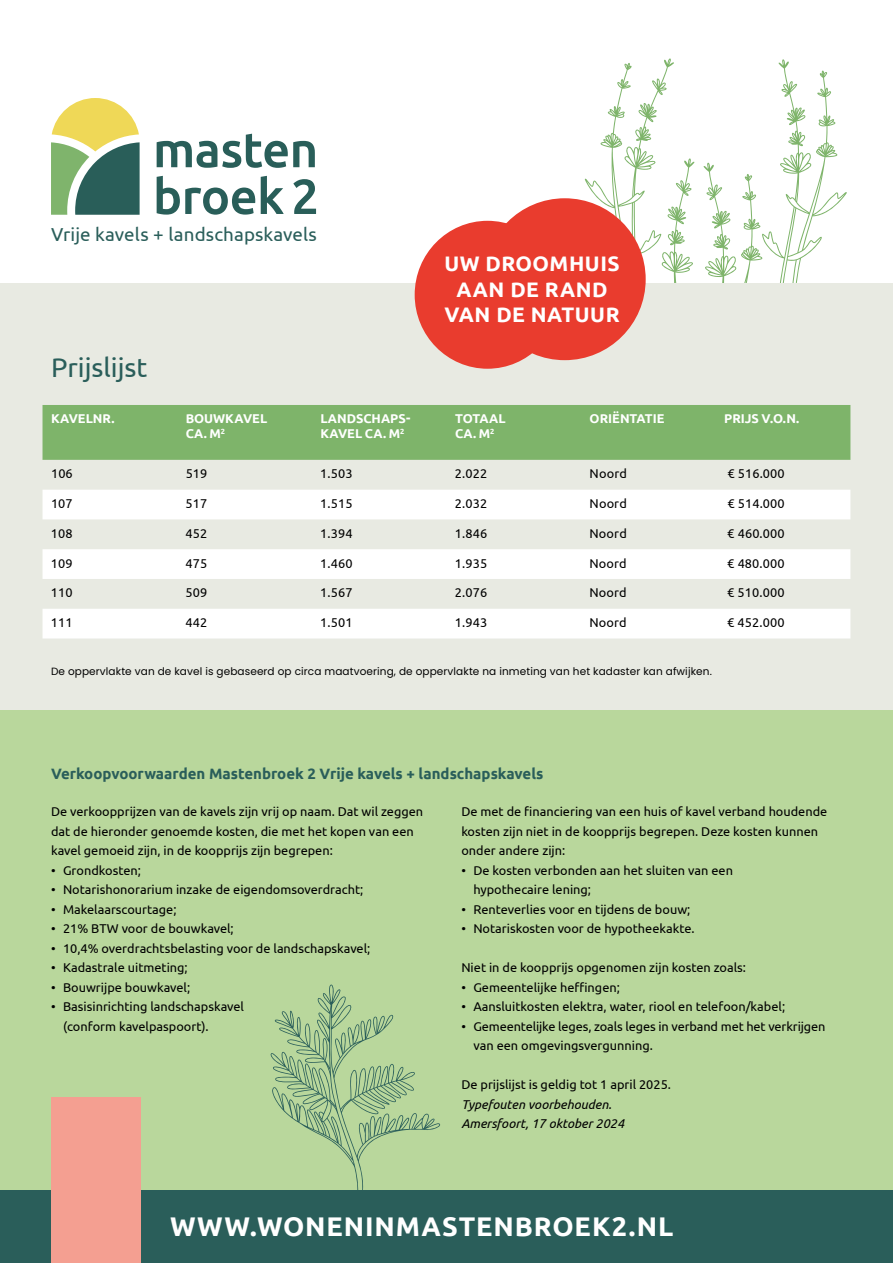
<style>
.page{position:relative;width:893px;height:1263px;background:#fff}
.page>*{position:absolute;margin:0;border:0;box-sizing:border-box;transform-origin:0 0}
.t1{font:700 27px "Ubuntu";letter-spacing:.03em;color:#fff}
.t2{font:27px "Ubuntu";color:#2a5e5a}
.t3{font:700 21px/25.5px "Ubuntu";letter-spacing:.025em;color:#fff;text-align:center}
.t4{font:18.75px "Ubuntu";letter-spacing:.005em;color:#2a5e5a}
.t5{font:700 15px "Ubuntu";color:#2a5e5a}
.t6{font:12.75px/19.5px "Ubuntu";color:#000}
.t7{font:700 12.75px/15px "Ubuntu";color:#fff}
.t8{font:italic 12.75px/19.5px "Ubuntu";color:#000}
.t9{font:10.5px "Poppins";letter-spacing:.01em;color:#000}
</style>
<div class="page">
<svg style="left:703px;top:59px;width:144px;height:224px"></svg>
<svg style="left:584px;top:58px;width:110px;height:225px"></svg>
<div style="left:0;top:283px;width:893px;height:491px;background:#e8eae2"></div>
<div style="left:43px;top:405px;width:807px;height:55px;background:#7eb46a"></div>
<svg style="left:43px;top:490px;width:807px;height:148px;fill:#fff"></svg>
<svg style="left:51px;top:98px;width:89px;height:117px"></svg>
<svg style="left:157px;top:134px;width:158px;height:34px"></svg>
<svg style="left:157px;top:176px;width:98px;height:39px"></svg>
<svg style="left:261px;top:176px;width:23px;height:38px"></svg>
<svg style="left:293px;top:179px;width:23px;height:35px"></svg>
<div style="left:0;top:710px;width:893px;height:506px;background:#b9d79c"></div>
<svg style="left:270px;top:984px;width:170px;height:207px"></svg>
<div style="left:484px;top:198px;width:162px;height:162px;background:#e93c2e;border-radius:50%"></div>
<div style="left:415px;top:221px;width:145px;height:148px;background:#e93c2e;border-radius:50%"></div>
<div style="left:0;top:1191px;width:893px;height:72px;background:#2a5e5a"></div>
<div style="left:51px;top:1097px;width:89px;height:166px;background:#f49f91"></div>
<h3 class="t4" style="left:51px;top:223px;width:267px">Vrije kavels + landschapskavels</h3>
<h2 class="t3" style="left:444px;top:251px;width:177px">UW DROOMHUIS<br>AAN DE RAND<br>VAN DE NATUUR</h2>
<h1 class="t2" style="left:51px;top:351px;width:98px">Prijslijst</h1>
<p class="t7" style="left:51px;top:411px;width:65px">KAVELNR.</p>
<p class="t7" style="left:186px;top:411px;width:83px">BOUWKAVEL<br>CA. M<sup>2</sup></p>
<p class="t7" style="left:320px;top:411px;width:92px">LANDSCHAPS-<br>KAVEL CA. M<sup>2</sup></p>
<p class="t7" style="left:455px;top:411px;width:52px">TOTAAL<br>CA. M<sup>2</sup></p>
<p class="t7" style="left:590px;top:411px;width:76px">ORIËNTATIE</p>
<p class="t7" style="left:724px;top:411px;width:77px">PRIJS V.O.N.</p>
<p class="t6" style="left:51px;top:464px;width:23px">106</p>
<p class="t6" style="left:186px;top:464px;width:23px">519</p>
<p class="t6" style="left:320px;top:464px;width:34px">1.503</p>
<p class="t6" style="left:455px;top:464px;width:34px">2.022</p>
<p class="t6" style="left:590px;top:464px;width:39px">Noord</p>
<p class="t6" style="left:727px;top:464px;width:59px">€ 516.000</p>
<p class="t6" style="left:51px;top:493px;width:23px">107</p>
<p class="t6" style="left:186px;top:493px;width:23px">517</p>
<p class="t6" style="left:320px;top:493px;width:34px">1.515</p>
<p class="t6" style="left:455px;top:493px;width:34px">2.032</p>
<p class="t6" style="left:590px;top:493px;width:39px">Noord</p>
<p class="t6" style="left:727px;top:493px;width:59px">€ 514.000</p>
<p class="t6" style="left:51px;top:523px;width:23px">108</p>
<p class="t6" style="left:186px;top:523px;width:23px">452</p>
<p class="t6" style="left:320px;top:523px;width:34px">1.394</p>
<p class="t6" style="left:455px;top:523px;width:34px">1.846</p>
<p class="t6" style="left:590px;top:523px;width:39px">Noord</p>
<p class="t6" style="left:727px;top:523px;width:59px">€ 460.000</p>
<p class="t6" style="left:51px;top:553px;width:23px">109</p>
<p class="t6" style="left:186px;top:553px;width:23px">475</p>
<p class="t6" style="left:320px;top:553px;width:34px">1.460</p>
<p class="t6" style="left:455px;top:553px;width:34px">1.935</p>
<p class="t6" style="left:590px;top:553px;width:39px">Noord</p>
<p class="t6" style="left:727px;top:553px;width:59px">€ 480.000</p>
<p class="t6" style="left:51px;top:583px;width:23px">110</p>
<p class="t6" style="left:186px;top:583px;width:23px">509</p>
<p class="t6" style="left:320px;top:583px;width:34px">1.567</p>
<p class="t6" style="left:455px;top:583px;width:34px">2.076</p>
<p class="t6" style="left:589px;top:583px;width:39px">Noord</p>
<p class="t6" style="left:727px;top:583px;width:59px">€ 510.000</p>
<p class="t6" style="left:51px;top:612px;width:23px">111</p>
<p class="t6" style="left:186px;top:612px;width:23px">442</p>
<p class="t6" style="left:320px;top:612px;width:34px">1.501</p>
<p class="t6" style="left:455px;top:612px;width:34px">1.943</p>
<p class="t6" style="left:589px;top:612px;width:39px">Noord</p>
<p class="t6" style="left:727px;top:612px;width:59px">€ 452.000</p>
<p class="t9" style="left:51px;top:666px;width:662px">De oppervlakte van de kavel is gebaseerd op circa maatvoering, de oppervlakte na inmeting van het kadaster kan afwijken.</p>
<p class="t5" style="left:51px;top:764px;width:494px">Verkoopvoorwaarden Mastenbroek 2 Vrije kavels + landschapskavels</p>
<p class="t6" style="left:51px;top:801px;width:374px">De verkoopprijzen van de kavels zijn vrij op naam. Dat wil zeggen dat de hieronder genoemde kosten, die met het kopen van een kavel gemoeid zijn, in de koopprijs zijn begrepen:</p>
<p class="t6" style="left:51px;top:860px;width:91px">• Grondkosten;</p>
<p class="t6" style="left:51px;top:879px;width:314px">• Notarishonorarium inzake de eigendomsoverdracht;</p>
<p class="t6" style="left:51px;top:899px;width:127px">• Makelaarscourtage;</p>
<p class="t6" style="left:51px;top:918px;width:184px">• 21% BTW voor de bouwkavel;</p>
<p class="t6" style="left:51px;top:938px;width:321px">• 10,4% overdrachtsbelasting voor de landschapskavel;</p>
<p class="t6" style="left:51px;top:957px;width:138px">• Kadastrale uitmeting;</p>
<p class="t6" style="left:51px;top:977px;width:141px">• Bouwrijpe bouwkavel;</p>
<p class="t6" style="left:63px;top:996px;width:182px;text-indent:-12px">• Basisinrichting landschapskavel (conform kavelpaspoort).</p>
<p class="t6" style="left:461px;top:801px;width:367px">De met de financiering van een huis of kavel verband houdende kosten zijn niet in de koopprijs begrepen. Deze kosten kunnen onder andere zijn:</p>
<p class="t6" style="left:473px;top:860px;width:261px;text-indent:-12px">• De kosten verbonden aan het sluiten van een hypothecaire lening;</p>
<p class="t6" style="left:461px;top:899px;width:230px">• Renteverlies voor en tijdens de bouw;</p>
<p class="t6" style="left:461px;top:918px;width:235px">• Notariskosten voor de hypotheekakte.</p>
<p class="t6" style="left:461px;top:957px;width:286px">Niet in de koopprijs opgenomen zijn kosten zoals:</p>
<p class="t6" style="left:461px;top:977px;width:160px">• Gemeentelijke heffingen;</p>
<p class="t6" style="left:461px;top:996px;width:325px">• Aansluitkosten elektra, water, riool en telefoon/kabel;</p>
<p class="t6" style="left:473px;top:1016px;width:354px;text-indent:-12px">• Gemeentelijke leges, zoals leges in verband met het verkrijgen van een omgevingsvergunning.</p>
<p class="t6" style="left:461px;top:1074px;width:211px">De prijslijst is geldig tot 1 april 2025.</p>
<p class="t8" style="left:461px;top:1094px;width:164px">Typefouten voorbehouden.<br>Amersfoort, 17 oktober 2024</p>
<h1 class="t1" style="left:170px;top:1210px;width:505px">WWW.WONENINMASTENBROEK2.NL</h1>
</div>
